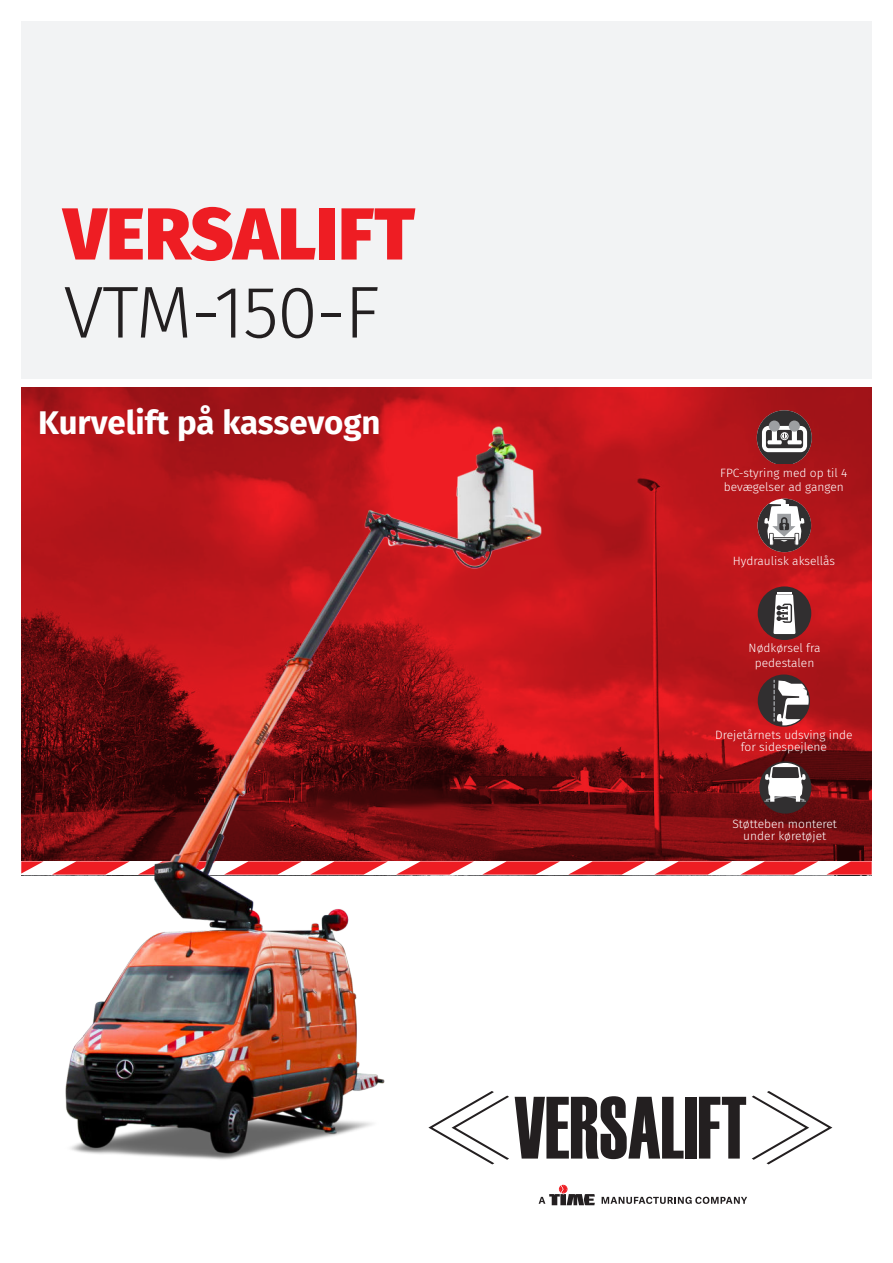
<style>
.page{position:relative;width:893px;height:1263px;background:#fff}
.page>*{position:absolute;margin:0;border:0;box-sizing:border-box;transform-origin:0 0}
.t1{font:900 73.5px "Fira Sans";letter-spacing:.005em;color:#ee1d23}
.t2{font:300 73.5px "Fira Sans";letter-spacing:-.02em;color:#231f20}
.t3{font:700 33px "Fira Sans";color:#fff}
.t4{font:300 12px/14.4px "Fira Sans";color:#fff;text-align:center}
</style>
<div class="page">
<div style="left:21px;top:21px;width:851px;height:357px;background:#f2f3f4"></div>
<svg style="left:602px;top:1197px;width:145px;height:7px"></svg>
<svg style="left:539px;top:1185px;width:56px;height:20px"></svg>
<svg style="left:541px;top:1096px;width:143px;height:63px"></svg>
<div style="left:685px;top:1097px;width:12px;height:61px;background:#231f20"></div>
<svg style="left:699px;top:1097px;width:47px;height:61px"></svg>
<svg style="left:752px;top:1091px;width:80px;height:73px"></svg>
<img style="left:21px;top:388px;width:851px;height:487px">
<div style="left:21px;top:861px;width:851px;height:13px;background:#fff"></div>
<svg style="left:21px;top:861px;width:23px;height:12px"></svg>
<svg style="left:541px;top:861px;width:19px;height:11px"></svg>
<svg style="left:53px;top:868px;width:10px;height:6px"></svg>
<svg style="left:569px;top:861px;width:77px;height:13px"></svg>
<svg style="left:655px;top:861px;width:77px;height:13px"></svg>
<svg style="left:741px;top:861px;width:77px;height:13px"></svg>
<svg style="left:828px;top:861px;width:44px;height:13px"></svg>
<svg style="left:758px;top:499px;width:53px;height:53px"></svg>
<svg style="left:757px;top:410px;width:55px;height:54px"></svg>
<div style="left:758px;top:586px;width:53px;height:54px;background:#312f30;border-radius:50%"></div>
<svg style="left:773px;top:592px;width:22px;height:42px"></svg>
<div style="left:758px;top:674px;width:52px;height:53px;background:#312f30;border-radius:50%"></div>
<svg style="left:773px;top:680px;width:36px;height:45px"></svg>
<div style="left:759px;top:761px;width:52px;height:53px;background:#312f30;border-radius:50%"></div>
<svg style="left:764px;top:763px;width:42px;height:39px"></svg>
<img style="left:63px;top:426px;width:478px;height:735px">
<h1 class="t1" style="left:63px;top:182px;width:353px">VERSALIFT</h1>
<h1 class="t2" style="left:63px;top:260px;width:318px">VTM-150-F</h1>
<h2 class="t3" style="left:38px;top:399px;width:344px">Kurvelift på kassevogn</h2>
<p class="t4" style="left:720px;top:465px;width:129px;text-align:left">FPC-styring med op til 4 bevægelser ad gangen</p>
<p class="t4" style="left:733px;top:554px;width:104px">Hydraulisk aksellås</p>
<p class="t4" style="left:749px;top:641px;width:73px">Nødkørsel fra pedestalen</p>
<p class="t4" style="left:715px;top:728px;width:139px;line-height:12px">Drejetårnets udsving inde for sidespejlene</p>
<p class="t4" style="left:732px;top:817px;width:106px;line-height:12px">Støtteben monteret under køretøjet</p>
</div>
